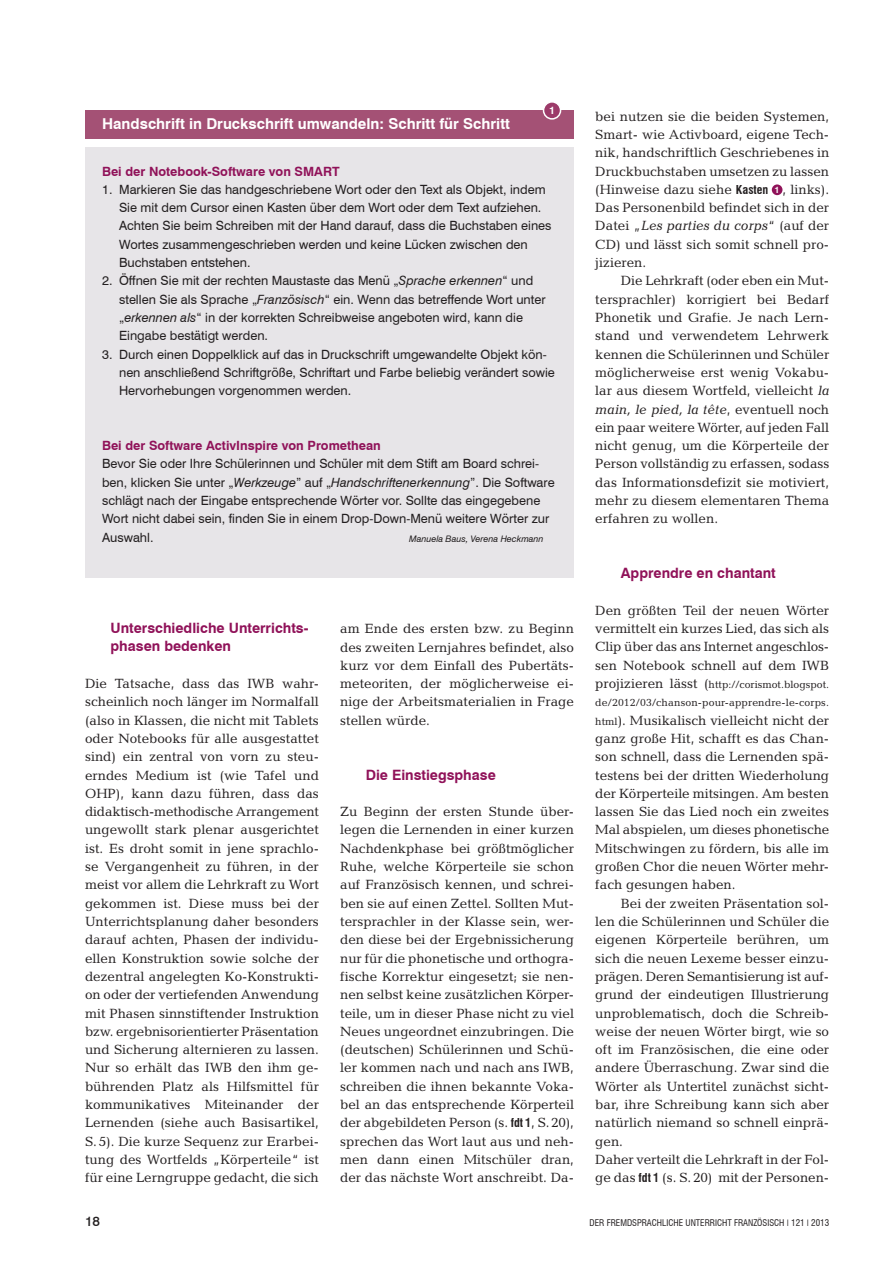
<style>
.page{position:relative;width:893px;height:1263px;background:#fff}
.page>*{position:absolute;margin:0;border:0;box-sizing:border-box;transform-origin:0 0}
.t1{font:700 15px "Swiss 721 BT";color:#fff}
.t2{font:700 14.25px/18.3px "Swiss 721 BT";color:#901259}
.t3{font:13.5px/18.3px "Candida Std";color:#231f20;text-align:justify}
.t4{font:500 13.5px "Swiss 721 BT";color:#231f20}
.t5{font:12.75px/18.3px "Swiss 721 BT";color:#231f20}
.t6{font:700 12.75px "Swiss 721 BT";color:#901259}
.t7{font:10.5px/18.3px "Candida Std";letter-spacing:.01em;color:#231f20}
.t8{font:700 10.5px "Swiss 721 BT";color:#fff}
.t9{font:condensed 9px "Swiss 721 BT";color:#231f20}
.t10{font:italic 9px "Swiss 721 BT";color:#231f20}
.s1{font-style:italic}
.s2{font-family:"Swiss 721 BT";font-weight:700;font-stretch:condensed;font-size:12px}
.s3{font-family:"Swiss 721 BT";font-weight:700;font-size:9px;color:#fff}
.s4{font-size:13.5px}
.s5{font-size:10.5px}
.s6{font-weight:300;font-stretch:normal}
</style>
<div class="page">
<div style="left:85px;top:147px;width:489px;height:431px;background:#e7e5e8"></div>
<div style="left:772px;top:184px;width:11px;height:11px;background:#901259;border-radius:50%"></div>
<div style="left:85px;top:111px;width:489px;height:28px;background:#a45175"></div>
<div style="left:544px;top:102px;width:17px;height:17px;background:#9c3a69;border-radius:50%"></div>
<div style="left:543px;top:101px;width:18px;height:19px;border:2px solid #fff;border-radius:50%"></div>
<p class="t1" style="left:102px;top:115px;width:409px">handschrift in druckschrift umwandeln: schritt für schritt</p>
<p class="t8" style="left:549px;top:103px;width:7px">1</p>
<p class="t6" style="left:102px;top:163px;width:239px">Bei der notebook-software von sMArt</p>
<p class="t5" style="left:119px;top:180px;width:434px;text-indent:-17px">1. Markieren Sie das handgeschriebene Wort oder den Text als Objekt, indem Sie mit dem Cursor einen Kasten über dem Wort oder dem Text aufziehen.<br>Achten Sie beim Schreiben mit der Hand darauf, dass die Buchstaben eines Wortes zusammengeschrieben werden und keine Lücken zwischen den Buchstaben entstehen.</p>
<p class="t5" style="left:119px;top:272px;width:428px;text-indent:-17px">2. Öffnen Sie mit der rechten Maustaste das Menü „<span class="s1">Sprache erkennen</span>“ und stellen Sie als Sprache „<span class="s1">Französisch</span>“ ein. Wenn das betreffende Wort unter „<span class="s1">erkennen als</span>“ in der korrekten Schreibweise angeboten wird, kann die Eingabe bestätigt werden.</p>
<p class="t5" style="left:119px;top:345px;width:437px;text-indent:-17px">3. Durch einen Doppelklick auf das in Druckschrift umgewandelte Objekt kön&shy;nen anschließend Schriftgröße, Schriftart und Farbe beliebig verändert sowie<br>Hervorhebungen vorgenommen werden.</p>
<p class="t6" style="left:102px;top:438px;width:280px">Bei der software Activinspire von Promethean</p>
<p class="t5" style="left:102px;top:455px;width:454px">Bevor Sie oder Ihre Schülerinnen und Schüler mit dem Stift am Board schrei&shy;ben, klicken Sie unter „<span class="s1">Werkzeuge</span>” auf „<span class="s1">Handschriftenerkennung</span>”. Die Software schlägt nach der Eingabe entsprechende Wörter vor. Sollte das eingegebene Wort nicht dabei sein, finden Sie in einem Drop-Down-Menü weitere Wörter zur Auswahl.</p>
<p class="t10" style="left:409px;top:533px;width:136px">Manuela Baus, Verena Heckmann</p>
<p class="t2" style="left:111px;top:619px;width:199px">unterschiedliche unterrichts&shy;phasen bedenken</p>
<p class="t3" style="left:85px;top:674px;width:235px">Die Tatsache, dass das IWB wahr&shy;scheinlich noch länger im Normalfall (also in Klassen, die nicht mit Tablets oder Notebooks für alle ausgestattet sind) ein zentral von vorn zu steu&shy;erndes Medium ist (wie Tafel und OHP), kann dazu führen, dass das didaktisch-methodische Arrangement ungewollt stark plenar ausgerichtet ist. Es droht somit in jene sprachlo&shy;se Vergangenheit zu führen, in der meist vor allem die Lehrkraft zu Wort gekommen ist. Diese muss bei der Unterrichtsplanung daher besonders darauf achten, Phasen der individu&shy;ellen Konstruktion sowie solche der dezentral angelegten Ko-Konstrukti&shy;on oder der vertiefenden Anwendung mit Phasen sinnstiftender Instruktion bzw. ergebnisorientierter Präsentation und Sicherung alternieren zu lassen.<br>Nur so erhält das IWB den ihm ge&shy;bührenden Platz als Hilfsmittel für kommunikatives Miteinander der Lernenden (siehe auch Basisartikel, S. 5). Die kurze Sequenz zur Erarbei&shy;tung des Wortfelds „Körperteile“ ist für eine Lerngruppe gedacht, die sich</p>
<p class="t3" style="left:340px;top:620px;width:235px">am Ende des ersten bzw. zu Beginn des zweiten Lernjahres befindet, also kurz vor dem Einfall des Pubertäts&shy;meteoriten, der möglicherweise ei&shy;nige der Arbeitsmaterialien in Frage stellen würde.</p>
<p class="t2" style="left:366px;top:765px;width:132px">die einstiegsphase</p>
<p class="t3" style="left:340px;top:802px;width:235px">Zu Beginn der ersten Stunde über&shy;legen die Lernenden in einer kurzen Nachdenkphase bei größtmöglicher Ruhe, welche Körperteile sie schon auf Französisch kennen, und schrei&shy;ben sie auf einen Zettel. Sollten Mut&shy;tersprachler in der Klasse sein, wer&shy;den diese bei der Ergebnissicherung nur für die phonetische und orthogra&shy;fische Korrektur eingesetzt; sie nen&shy;nen selbst keine zusätzlichen Körper&shy;teile, um in dieser Phase nicht zu viel Neues ungeordnet einzubringen. Die (deutschen) Schülerinnen und Schü&shy;ler kommen nach und nach ans IWB, schreiben die ihnen bekannte Voka&shy;bel an das entsprechende Körperteil der abgebildeten Person (s. <span class="s2">fdt 1</span>, S.20), sprechen das Wort laut aus und neh&shy;men dann einen Mitschüler dran, der das nächste Wort anschreibt. Da-</p>
<p class="t3" style="left:595px;top:107px;width:235px">bei nutzen sie die beiden Systemen, Smart- wie Activboard, eigene Tech&shy;nik, handschriftlich Geschriebenes in Druckbuchstaben umsetzen zu lassen (Hinweise dazu siehe <span class="s2">Kasten</span> <span class="s3">1</span> , links).<br>Das Personenbild befindet sich in der Datei „<span class="s1">Les parties du corps</span>“ (auf der CD) und lässt sich somit schnell pro&shy;jizieren.</p>
<p class="t3" style="left:595px;top:272px;width:236px;text-indent:26px">Die Lehrkraft (oder eben ein Mut&shy;tersprachler) korrigiert bei Bedarf Phonetik und Grafie. Je nach Lern&shy;stand und verwendetem Lehrwerk kennen die Schülerinnen und Schüler möglicherweise erst wenig Vokabu&shy;lar aus diesem Wortfeld, vielleicht <span class="s1">la main, le pied, la tête</span>, eventuell noch ein paar weitere Wörter, auf jeden Fall nicht genug, um die Körperteile der Person vollständig zu erfassen, sodass das Informationsdefizit sie motiviert, mehr zu diesem elementaren Thema erfahren zu wollen.</p>
<p class="t2" style="left:621px;top:564px;width:156px">Apprendre en chantant</p>
<p class="t3" style="left:595px;top:601px;width:235px">Den größten Teil der neuen Wörter vermittelt ein kurzes Lied, das sich als Clip über das ans Internet angeschlos&shy;sen Notebook schnell auf dem IWB</p>
<p class="t7" style="left:595px;top:675px;width:235px"><span class="s4">projizieren lässt (</span>http://corismot.blogspot. de/2012/03/chanson-pour-apprendre-le-corps.</p>
<p class="t3" style="left:595px;top:711px;width:235px"><span class="s5">html</span>). Musikalisch vielleicht nicht der ganz große Hit, schafft es das Chan&shy;son schnell, dass die Lernenden spä&shy;testens bei der dritten Wiederholung der Körperteile mitsingen. Am besten lassen Sie das Lied noch ein zweites Mal abspielen, um dieses phonetische Mitschwingen zu fördern, bis alle im großen Chor die neuen Wörter mehr&shy;fach gesungen haben.</p>
<p class="t3" style="left:595px;top:894px;width:235px;text-align:left;text-indent:26px">Bei der zweiten Präsentation sol&shy;len die Schülerinnen und Schüler die eigenen Körperteile berühren, um sich die neuen Lexeme besser einzu&shy;prägen. Deren Semantisierung ist auf&shy;grund der eindeutigen Illustrierung unproblematisch, doch die Schreib&shy;weise der neuen Wörter birgt, wie so oft im Französischen, die eine oder andere Überraschung. Zwar sind die Wörter als Untertitel zunächst sicht&shy;bar, ihre Schreibung kann sich aber natürlich niemand so schnell einprä&shy;gen.<br>Daher verteilt die Lehrkraft in der Fol&shy;ge das <span class="s2">fdt 1</span> (s. S.20) mit der Personen-</p>
<p class="t4" style="left:85px;top:1213px;width:17px">18</p>
<p class="t9" style="left:590px;top:1217px;width:241px">DER FREMDSPRACHLICHE UNTERRICHT FRANZÖSISCH <span class="s6">I</span> 121 <span class="s6">I</span> 2013</p>
</div>
